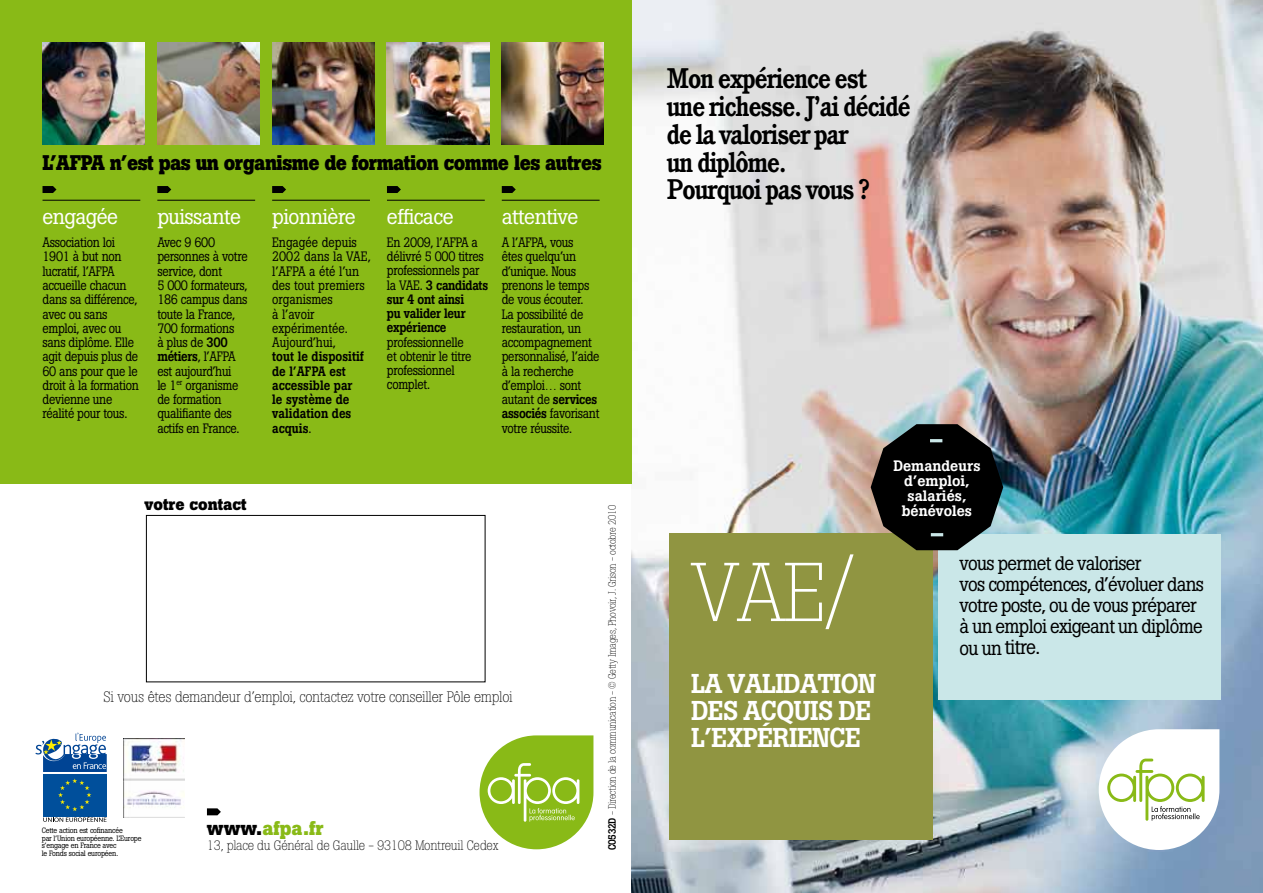
<style>
.page{position:relative;width:1263px;height:893px;background:#fff}
.page>*{position:absolute;margin:0;border:0;box-sizing:border-box;transform-origin:0 0}
.t1{font:300 82.5px "Boton BQ";color:#fff}
.t2{font:700 27.75px/27.8px "Cushing Std";letter-spacing:-.035em;color:#000;scale:.92 1}
.t3{font:500 27px/27px "Boton BQ";letter-spacing:-.025em;color:#fff}
.t4{font:700 21px "Boton BQ";letter-spacing:-.025em;color:#000;scale:.95 1}
.t5{font:21px "Boton BQ";letter-spacing:-.025em;color:#fff}
.t6{font:20.1px "Boton BQ";letter-spacing:-.035em;color:#000;scale:.95 1}
.t7{font:19.5px/21.3px "Boton BQ";letter-spacing:-.035em;color:#000;scale:.95 1}
.t8{font:700 19.5px "Boton BQ";color:#89ba17}
.t9{font:700 16.5px "Boton BQ";color:#000}
.t10{font:300 15px "Boton BQ";letter-spacing:-.025em;color:#000;scale:.95 1}
.t11{font:500 15px/15px "Boton BQ";color:#fff;text-align:center}
.t12{font:13.5px/14.2px "Boton BQ";letter-spacing:-.025em;color:#000;scale:.9 1}
.t13{font:13.5px/14.2px "Boton BQ";color:#000;scale:.9 1}
.t14{font:500 13.5px/14.2px "Boton BQ";color:#000;scale:.9 1}
.t15{font:300 13.5px "Boton BQ";letter-spacing:-.025em;color:#000;scale:.95 1}
.t16{font:300 10.5px "Boton BQ";letter-spacing:-.035em;color:#000;scale:.9 1}
.t17{font:7.65px/7.6px "Boton BQ";letter-spacing:-.025em;color:#000;scale:.95 1}
.s1{font-weight:400}
.s2{font-weight:500}
.s3{color:#000}
.s4{font-size:19.5px}
</style>
<div class="page">
<img style="left:631px;top:0;width:632px;height:893px">
<div style="left:0;top:0;width:631px;height:483px;background:#89ba17"></div>
<svg style="left:1099px;top:729px;width:120px;height:121px"></svg>
<div style="left:670px;top:534px;width:263px;height:306px;background:#909541"></div>
<div style="left:938px;top:534px;width:282px;height:165px;background:#cae7e8"></div>
<svg style="left:871px;top:424px;width:132px;height:126px;background:#272825"></svg>
<hr style="left:43px;top:200px;width:97px;height:1px;background:#000">
<hr style="left:157px;top:200px;width:98px;height:1px;background:#000">
<hr style="left:272px;top:200px;width:98px;height:1px;background:#000">
<hr style="left:387px;top:200px;width:98px;height:1px;background:#000">
<hr style="left:502px;top:200px;width:98px;height:1px;background:#000">
<img style="left:43px;top:43px;width:102px;height:102px">
<img style="left:157px;top:43px;width:102px;height:102px">
<img style="left:272px;top:43px;width:102px;height:102px">
<img style="left:387px;top:43px;width:102px;height:102px">
<img style="left:502px;top:43px;width:102px;height:102px">
<svg style="left:43px;top:186px;width:13px;height:7px"></svg>
<svg style="left:157px;top:186px;width:14px;height:7px"></svg>
<svg style="left:272px;top:186px;width:14px;height:7px"></svg>
<svg style="left:387px;top:186px;width:14px;height:7px"></svg>
<svg style="left:502px;top:186px;width:14px;height:7px"></svg>
<div style="left:146px;top:515px;width:340px;height:167px;border:1px solid #000"></div>
<svg style="left:480px;top:735px;width:113px;height:114px"></svg>
<svg style="left:207px;top:808px;width:14px;height:7px"></svg>
<div style="left:43px;top:774px;width:64px;height:42px;background:#004f9b"></div>
<svg style="left:58px;top:778px;width:33px;height:33px"></svg>
<svg style="left:43px;top:817px;width:64px;height:5px"></svg>
<svg style="left:35px;top:733px;width:72px;height:39px"></svg>
<img style="left:123px;top:739px;width:61px;height:78px">
<h3 class="t4" style="left:43px;top:150px;width:590px">L’AFPA n’est pas un organisme de formation comme les autres</h3>
<h3 class="t5" style="left:43px;top:205px;width:77px">engagée</h3>
<p class="t12" style="left:43px;top:235px;width:108px">Association loi<br>1901 à but non lucratif, l’AFPA accueille chacun dans sa différence, avec ou sans emploi, avec ou sans diplôme. Elle agit depuis plus de<br>60 ans pour que le droit à la formation devienne une réalité pour tous.</p>
<h3 class="t5" style="left:272px;top:205px;width:85px">pionnière</h3>
<p class="t13" style="left:272px;top:235px;width:111px">Engagée depuis<br>2002 dans la VAE, l’AFPA a été l’un des tout premiers organismes<br>à l’avoir expérimentée.<br>Aujourd’hui,</p>
<p class="t14" style="left:272px;top:350px;width:103px">tout le dispositif de l’AFPA est accessible par le système de validation des acquis<span class="s1">.</span></p>
<h3 class="t5" style="left:387px;top:204px;width:68px">efficace</h3>
<p class="t12" style="left:387px;top:235px;width:114px">En 2009, l’AFPA a délivré 5 000 titres professionnels par la VAE. <span class="s2">3 candidats sur 4 ont ainsi<br>pu valider leur expérience</span></p>
<p class="t12" style="left:387px;top:335px;width:95px">professionnelle et obtenir le titre professionnel complet.</p>
<h3 class="t5" style="left:157px;top:205px;width:85px">puissante</h3>
<p class="t12" style="left:157px;top:235px;width:102px">Avec 9 600 personnes à votre service, dont<br>5 000 formateurs,<br>186 campus dans toute la France,<br>700 formations<br>à plus de <span class="s2">300 métiers</span>, l’AFPA est aujourd’hui<br>le 1<sup>er</sup> organisme de formation qualifiante des actifs en France.</p>
<h3 class="t5" style="left:502px;top:205px;width:78px">attentive</h3>
<p class="t12" style="left:502px;top:235px;width:110px">A l’AFPA, vous<br>êtes quelqu’un d’unique. Nous prenons le temps de vous écouter.<br>La possibilité de restauration, un accompagnement personnalisé, l’aide à la recherche d’emploi… sont autant de <span class="s2">services associés</span> favorisant votre réussite.</p>
<p class="t9" style="left:145px;top:494px;width:104px">votre contact</p>
<p class="t10" style="left:103px;top:688px;width:433px">Si vous êtes demandeur d’emploi, contactez votre conseiller Pôle emploi</p>
<p class="t17" style="left:42px;top:826px;width:107px">Cette action est cofinancée<br>par l’Union européenne. L’Europe s’engage en France avec<br>le Fonds social européen.</p>
<h3 class="t8" style="left:207px;top:817px;width:118px"><span class="s3">www.</span>afpa.fr</h3>
<p class="t15" style="left:207px;top:838px;width:308px">13, place du Général de Gaulle - 93108 Montreuil Cedex</p>
<p class="t16" style="left:606px;top:850px;width:385px;rotate:-90deg"><span class="s2">C0532D</span> - Direction de la communication - © Getty Images, Phovoir, J. Grison - octobre 2010</p>
<h2 class="t2" style="left:667px;top:64px;width:266px">Mon expérience est une richesse. J’ai décidé de la valoriser par<br>un diplôme.<br>Pourquoi pas vous ?</h2>
<h1 class="t1" style="left:691px;top:546px;width:164px">VAE/</h1>
<h3 class="t3" style="left:691px;top:671px;width:187px">La validation des acquis de l’expérience</h3>
<p class="t11" style="left:893px;top:458px;width:89px">Demandeurs d’emploi, salariés, bénévoles</p>
<h3 class="t7" style="left:960px;top:552px;width:259px">vous permet de valoriser<br>vos compétences, d’évoluer dans votre poste, ou de vous préparer à un emploi exigeant un diplôme</h3>
<h3 class="t6" style="left:960px;top:635px;width:86px"><span class="s4">ou un</span> titre.</h3>
</div>
